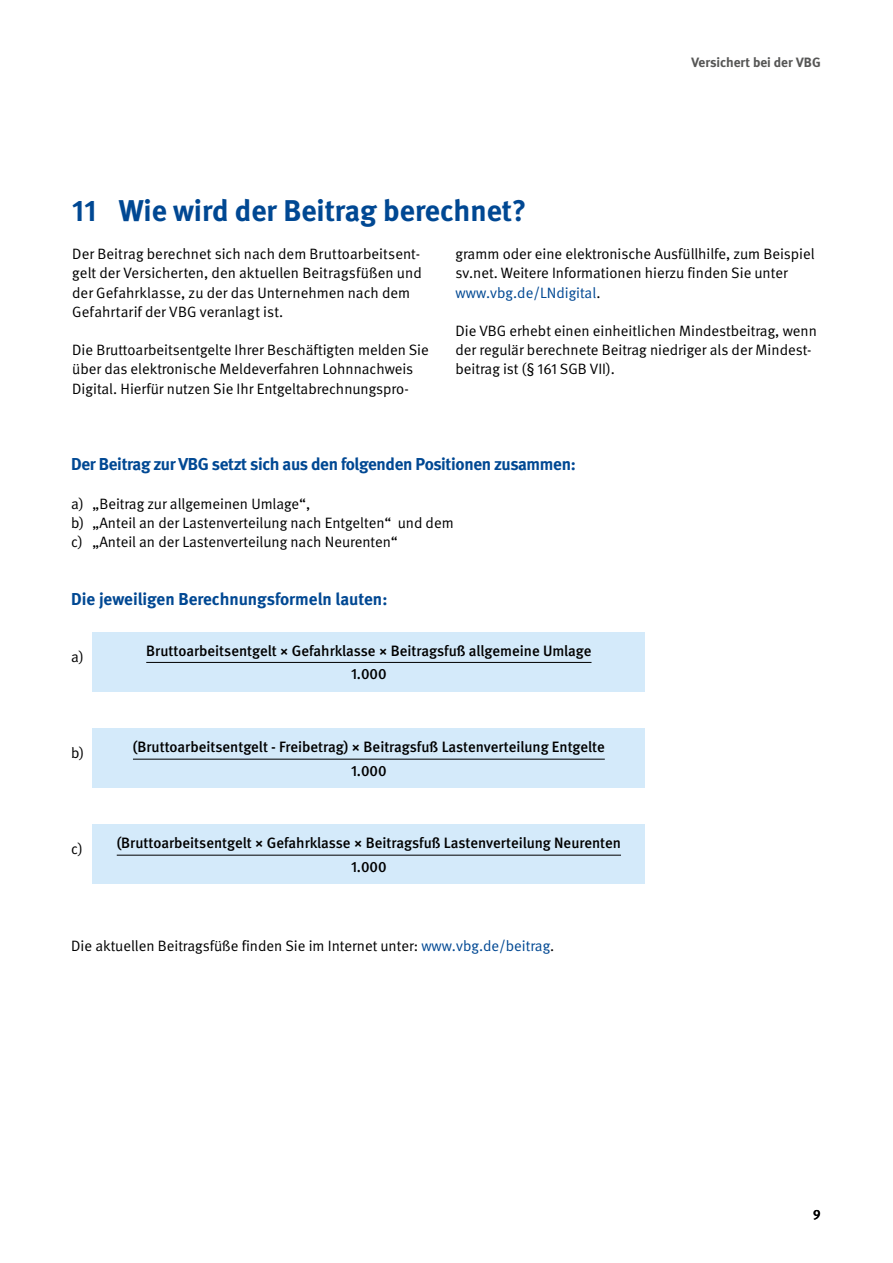
<style>
.page{position:relative;width:893px;height:1263px;background:#fff}
.page>*{position:absolute;margin:0;border:0;box-sizing:border-box;transform-origin:0 0}
._01_Überschriften_D_-_Überschrift_schwarz{font:700 30px "DGUV Meta";color:#004893}
._01_Überschriften_Zwischenüberschrift_Bla{font:700 17.25px "DGUV Meta";letter-spacing:-.02em;color:#004893}
._01_Überschriften_Zwischenüberschrift_Bla-2{font:700 17.25px "DGUV Meta";color:#004893}
._02_Fließtext_Fließtext{font:15px/19.2px "DGUV Meta";color:#000}
._02_Fließtext_Fließtext-2{font:500 15px "DGUV Meta";color:#000}
._02_Fließtext_Fließtext_alphabetisch{font:15px "DGUV Meta";color:#000}
.t1{font:700 13.5px "DGUV Meta";color:#565655}
.t2{font:500 13.5px "DGUV Meta";color:#000}
.s1{color:#004893}
</style>
<div class="page">
<div style="left:92px;top:632px;width:553px;height:59px;background:#d4eafa"></div>
<hr style="left:146px;top:662px;width:445px;height:1px;background:#000">
<div style="left:92px;top:729px;width:553px;height:59px;background:#d4eafa"></div>
<hr style="left:133px;top:759px;width:472px;height:1px;background:#000">
<div style="left:92px;top:825px;width:553px;height:59px;background:#d4eafa"></div>
<hr style="left:117px;top:855px;width:504px;height:1px;background:#000">
<p class="t1" style="left:692px;top:54px;width:131px">Versichert bei der VBG</p>
<h1 class="_01_Überschriften_D_-_Überschrift_schwarz" style="left:72px;top:193px;width:456px">11 Wie wird der Beitrag berechnet?</h1>
<p class="_02_Fließtext_Fließtext" style="left:72px;top:245px;width:351px">Der Beitrag berechnet sich nach dem Bruttoarbeitsent&shy;gelt der Versicherten, den aktuellen Beitragsfüßen und der Gefahrklasse, zu der das Unternehmen nach dem Gefahrtarif der VBG veranlagt ist.</p>
<p class="_02_Fließtext_Fließtext" style="left:72px;top:341px;width:358px">Die Bruttoarbeitsentgelte Ihrer Beschäftigten melden Sie über das elektronische Meldeverfahren Lohnnachweis<br>Digital. Hierfür nutzen Sie Ihr Entgeltabrechnungspro-</p>
<p class="_02_Fließtext_Fließtext" style="left:455px;top:245px;width:361px">gramm oder eine elektronische Ausfüllhilfe, zum Beispiel sv.net. Weitere Informationen hierzu finden Sie unter <span class="s1">www.vbg.de/LNdigital</span>.</p>
<p class="_02_Fließtext_Fließtext" style="left:455px;top:322px;width:363px">Die VBG erhebt einen einheitlichen Mindestbeitrag, wenn der regulär berechnete Beitrag niedriger als der Mindest&shy;beitrag ist (§ 161 SGB VII).</p>
<h2 class="_01_Überschriften_Zwischenüberschrift_Bla" style="left:71px;top:454px;width:506px">Der Beitrag zur VBG setzt sich aus den folgenden Positionen zusammen:</h2>
<p class="_02_Fließtext_Fließtext_alphabetisch" style="left:71px;top:495px;width:241px">a) „Beitrag zur allgemeinen Umlage“,</p>
<p class="_02_Fließtext_Fließtext_alphabetisch" style="left:71px;top:514px;width:384px">b) „Anteil an der Lastenverteilung nach Entgelten“ und dem</p>
<p class="_02_Fließtext_Fließtext_alphabetisch" style="left:71px;top:533px;width:328px">c) „Anteil an der Lastenverteilung nach Neurenten“</p>
<h2 class="_01_Überschriften_Zwischenüberschrift_Bla-2" style="left:71px;top:589px;width:318px">Die jeweiligen Berechnungsformeln lauten:</h2>
<p class="_02_Fließtext_Fließtext_alphabetisch" style="left:71px;top:649px;width:14px">a)</p>
<p class="_02_Fließtext_Fließtext_alphabetisch" style="left:71px;top:745px;width:15px">b)</p>
<p class="_02_Fließtext_Fließtext_alphabetisch" style="left:71px;top:841px;width:13px">c)</p>
<p class="_02_Fließtext_Fließtext-2" style="left:146px;top:642px;width:447px">Bruttoarbeitsentgelt × Gefahrklasse × Beitragsfuß allgemeine Umlage</p>
<p class="_02_Fließtext_Fließtext-2" style="left:351px;top:665px;width:37px">1.000</p>
<p class="_02_Fließtext_Fließtext-2" style="left:133px;top:738px;width:473px">(Bruttoarbeitsentgelt - Freibetrag) × Beitragsfuß Lastenverteilung Entgelte</p>
<p class="_02_Fließtext_Fließtext-2" style="left:351px;top:762px;width:37px">1.000</p>
<p class="_02_Fließtext_Fließtext-2" style="left:117px;top:834px;width:506px">(Bruttoarbeitsentgelt × Gefahrklasse × Beitragsfuß Lastenverteilung Neurenten</p>
<p class="_02_Fließtext_Fließtext-2" style="left:351px;top:858px;width:37px">1.000</p>
<p class="_02_Fließtext_Fließtext" style="left:71px;top:936px;width:485px">Die aktuellen Beitragsfüße finden Sie im Internet unter: <span class="s1">www.vbg.de/beitrag</span>.</p>
<p class="t2" style="left:813px;top:1207px;width:9px">9</p>
</div>
